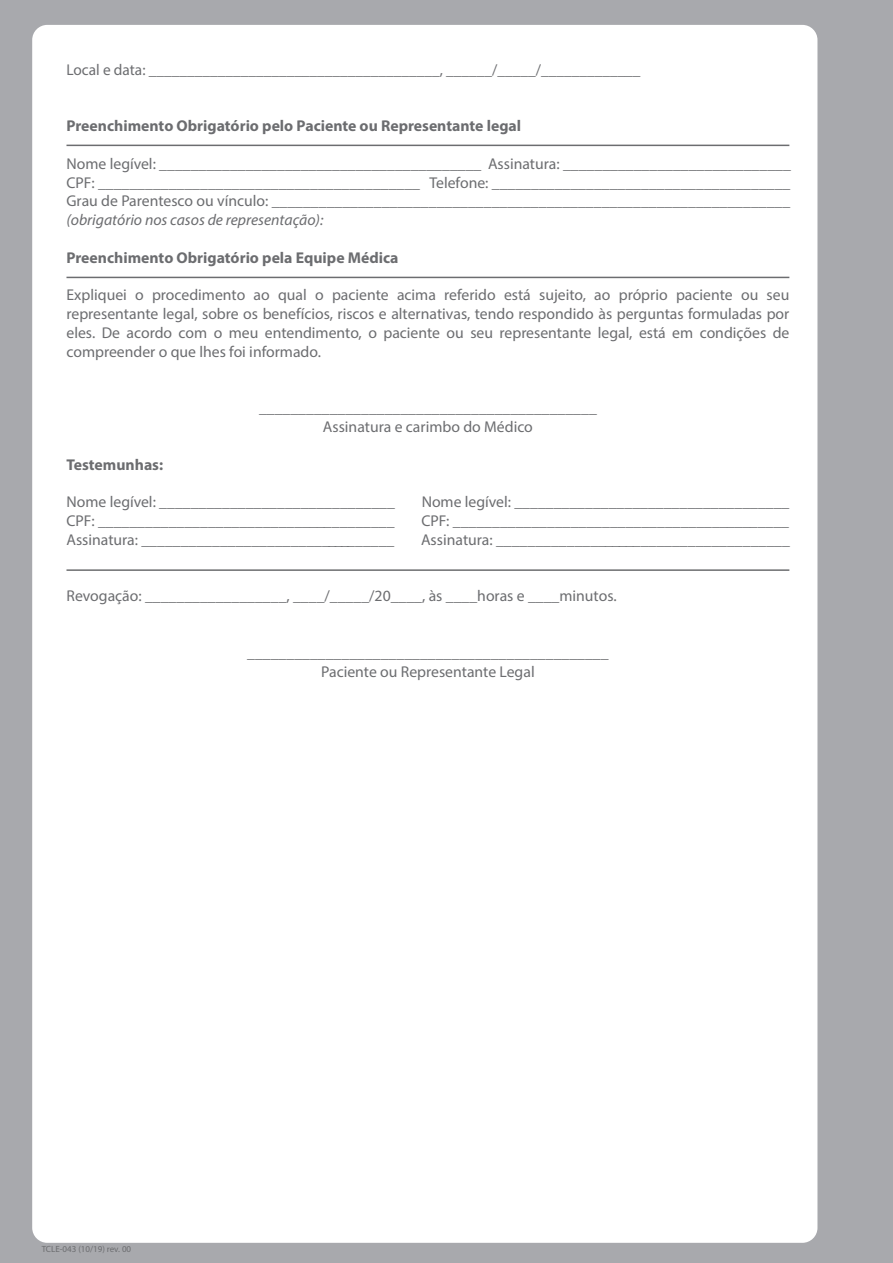
<style>
.page{position:relative;width:893px;height:1263px;background:#a8a9ad}
.page>*{position:absolute;margin:0;border:0;box-sizing:border-box;transform-origin:0 0}
.t1{font:15.6px/18.8px "Myriad Pro";color:#6c6d70;text-align:justify}
.t2{font:700 15.6px "Myriad Pro";color:#6c6d70}
.t3{font:italic 15.6px "Myriad Pro";color:#6c6d70}
.t4{font:9px "Myriad Pro";color:#6c6d70}
</style>
<div class="page">
<div style="left:32px;top:25px;width:785px;height:1218px;background:#fff;border-radius:15px"></div>
<hr style="left:66px;top:145px;width:723px;height:1px;background:#6c6d70">
<hr style="left:66px;top:277px;width:723px;height:1px;background:#6c6d70">
<hr style="left:66px;top:569px;width:723px;height:2px;background:#6c6d70">
<p class="t1" style="left:66px;top:60px;width:576px">Local e data: ______________________________________, ______/_____/_____________</p>
<p class="t2" style="left:66px;top:116px;width:456px">Preenchimento Obrigatório pelo Paciente ou Representante legal</p>
<p class="t1" style="left:66px;top:154px;width:726px">Nome legível: _________________________________________ Assinatura: _____________________________ CPF: _________________________________________ Telefone: ______________________________________ Grau de Parentesco ou vínculo: __________________________________________________________________</p>
<p class="t3" style="left:66px;top:210px;width:258px">(obrigatório nos casos de representação):</p>
<p class="t2" style="left:66px;top:247px;width:334px">Preenchimento Obrigatório pela Equipe Médica</p>
<p class="t1" style="left:66px;top:285px;width:724px">Expliquei o procedimento ao qual o paciente acima referido está sujeito, ao próprio paciente ou seu representante legal, sobre os benefícios, riscos e alternativas, tendo respondido às perguntas formuladas por eles. De acordo com o meu entendimento, o paciente ou seu representante legal, está em condições de compreender o que lhes foi informado.</p>
<p class="t1" style="left:259px;top:398px;width:339px;text-align:center">___________________________________________<br>Assinatura e carimbo do Médico</p>
<p class="t2" style="left:66px;top:454px;width:98px">Testemunhas:</p>
<p class="t1" style="left:66px;top:492px;width:330px">Nome legível: ______________________________</p>
<p class="t1" style="left:422px;top:492px;width:369px">Nome legível: ___________________________________</p>
<p class="t1" style="left:66px;top:511px;width:330px">CPF: ______________________________________</p>
<p class="t1" style="left:421px;top:511px;width:369px">CPF: ___________________________________________</p>
<p class="t1" style="left:66px;top:530px;width:329px">Assinatura: _________________________________</p>
<p class="t1" style="left:421px;top:530px;width:370px">Assinatura: ______________________________________</p>
<p class="t1" style="left:66px;top:586px;width:552px">Revogação: __________________, ____/_____/20____, às ____horas e ____minutos.</p>
<p class="t1" style="left:247px;top:643px;width:363px;text-align:center">______________________________________________<br>Paciente ou Representante Legal</p>
<p class="t4" style="left:42px;top:1244px;width:91px">TCLE-043 (10/19) rev. 00</p>
</div>
